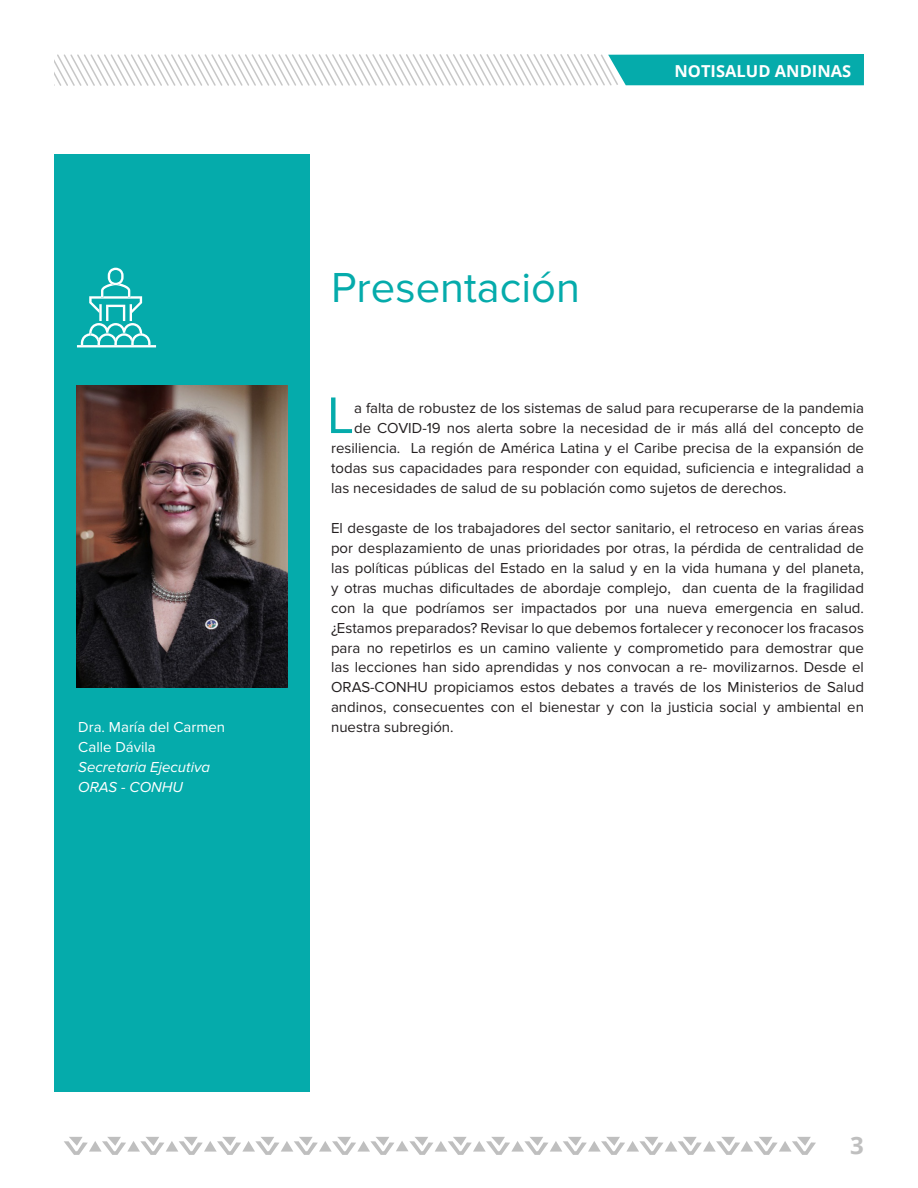
<style>
.page{position:relative;width:918px;height:1188px;background:#fff}
.page>*{position:absolute;margin:0;border:0;box-sizing:border-box;transform-origin:0 0}
.Primer_párrafo_-_Cap{font:53.25px "Proxima Nova";color:#05abab}
.Títulos{font:43.5px "Proxima Nova";color:#05abab}
.t1{font:700 24px "Open Sans";color:#bfbfbf}
.t2{font:700 16.5px "Open Sans";color:#fff}
.Textos{font:15px/20px "Proxima Nova";color:#231f20;text-align:justify}
.Primer_párrafo_-_Cap-2{font:15px "Proxima Nova";color:#231f20}
.t3{font:15px "Proxima Nova";color:#fff}
.t4{font:italic 15px "Proxima Nova";color:#fff}
</style>
<div class="page">
<svg style="left:64px;top:1137px;width:752px;height:18px"></svg>
<svg style="left:54px;top:54px;width:810px;height:32px"></svg>
<div style="left:54px;top:154px;width:256px;height:937px;background:#05abab"></div>
<img style="left:77px;top:386px;width:210px;height:301px">
<svg style="left:77px;top:268px;width:79px;height:79px"></svg>
<p class="Títulos" style="left:331px;top:263px;width:250px">Presentación</p>
<p class="t2" style="left:675px;top:59px;width:178px">NOTISALUD ANDINAS</p>
<p class="Primer_párrafo_-_Cap" style="left:327px;top:385px;width:29px">L</p>
<p class="Primer_párrafo_-_Cap-2" style="left:354px;top:399px;width:511px">a falta de robustez de los sistemas de salud para recuperarse de la pandemia</p>
<p class="Primer_párrafo_-_Cap-2" style="left:354px;top:419px;width:511px">de COVID-19 nos alerta sobre la necesidad de ir más allá del concepto de</p>
<p class="Primer_párrafo_-_Cap-2" style="left:331px;top:439px;width:534px">resiliencia. La región de América Latina y el Caribe precisa de la expansión de</p>
<p class="Primer_párrafo_-_Cap-2" style="left:331px;top:459px;width:534px">todas sus capacidades para responder con equidad, suficiencia e integralidad a</p>
<p class="Primer_párrafo_-_Cap-2" style="left:331px;top:479px;width:457px">las necesidades de salud de su población como sujetos de derechos.</p>
<p class="Textos" style="left:331px;top:518px;width:534px">El desgaste de los trabajadores del sector sanitario, el retroceso en varias áreas por desplazamiento de unas prioridades por otras, la pérdida de centralidad de las políticas públicas del Estado en la salud y en la vida humana y del planeta, y otras muchas dificultades de abordaje complejo, dan cuenta de la fragilidad con la que podríamos ser impactados por una nueva emergencia en salud. ¿Estamos preparados? Revisar lo que debemos fortalecer y reconocer los fracasos para no repetirlos es un camino valiente y comprometido para demostrar que las lecciones han sido aprendidas y nos convocan a re- movilizarnos. Desde el ORAS-CONHU propiciamos estos debates a través de los Ministerios de Salud andinos, consecuentes con el bienestar y con la justicia social y ambiental en</p>
<p class="t3" style="left:78px;top:719px;width:148px">Dra. María del Carmen</p>
<p class="Textos" style="left:331px;top:718px;width:124px">nuestra subregión.</p>
<p class="t3" style="left:78px;top:739px;width:79px">Calle Dávila</p>
<p class="t4" style="left:78px;top:759px;width:133px">Secretaria Ejecutiva</p>
<p class="t4" style="left:78px;top:779px;width:106px">ORAS - CONHU</p>
<h3 class="t1" style="left:850px;top:1129px;width:15px">3</h3>
</div>
